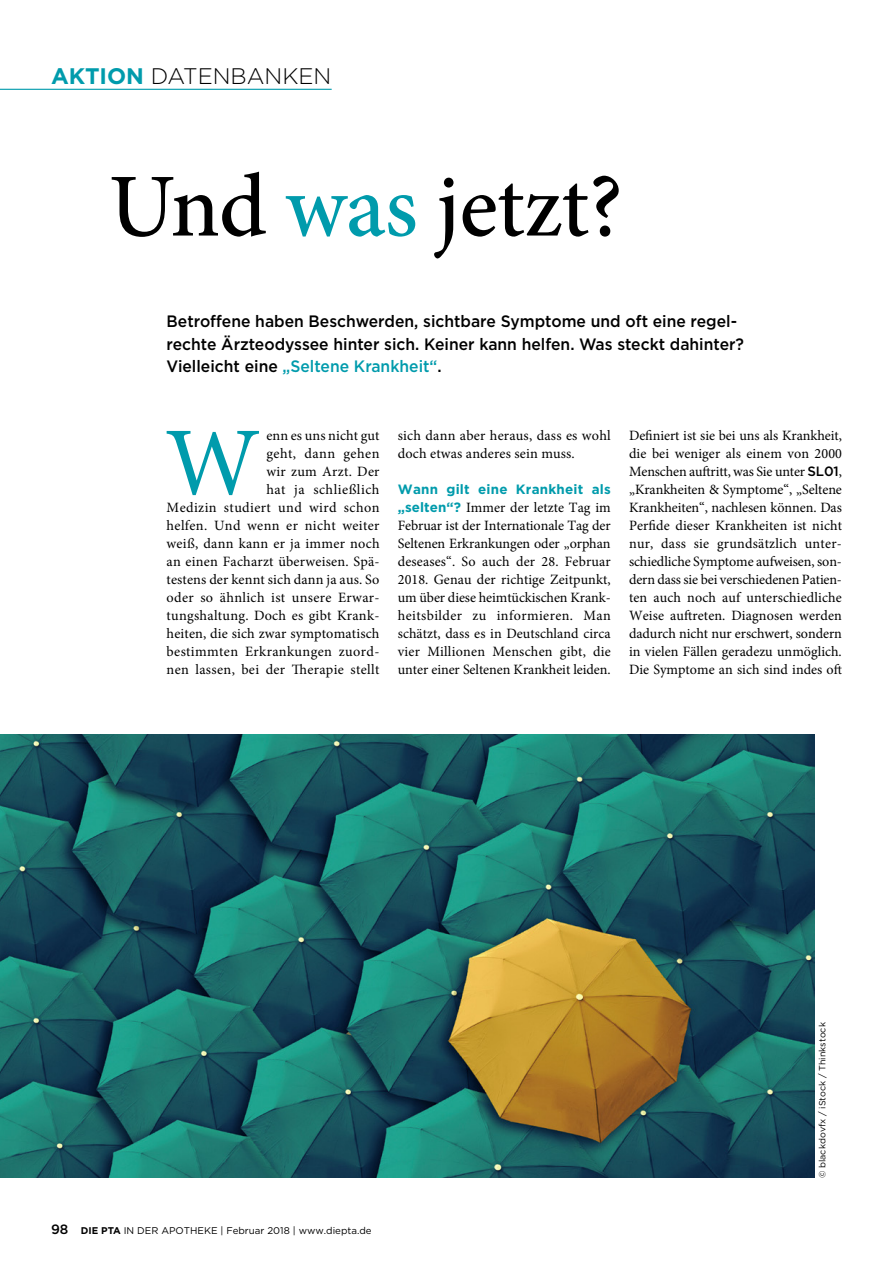
<style>
.page{position:relative;width:893px;height:1263px;background:#fff}
.page>*{position:absolute;margin:0;border:0;box-sizing:border-box;transform-origin:0 0}
.Praxis_Grundtext_Ini{font:97.2px "Minion Pro";color:#009bac}
.Praxis_Titel{font:500 90px "Minion Pro";letter-spacing:-.01em;color:#000}
.t1{font:300 22.5px "Gotham";color:#000}
.Praxis_Vorspann{font:500 16.5px/22.5px "Gotham";color:#000;scale:.95 1}
.Praxis_Grundtext{font:14.25px/18px "Minion Pro";color:#000;text-align:justify}
.Praxis_Grundtext_Ini-2{font:14.25px/18px "Minion Pro";letter-spacing:.02em;color:#000;text-align:right}
.Praxis_Grundtext-2{font:700 13.5px "Gotham";letter-spacing:.02em;color:#009bac}
.t2{font:500 13.5px "Gotham";color:#000}
.t3{font:9.75px "Gotham";color:#000}
.Praxis_Bildquelle{font:9px "Gotham";color:#000}
.s1{font-weight:700;color:#009bac}
.s2{color:#009bac}
.s3{font-family:"Gotham";font-weight:700;font-size:13.5px;color:#009bac}
.s4{font-family:"Gotham";font-weight:500;font-size:13.5px}
.s5{font-weight:700}
</style>
<div class="page">
<img style="left:0;top:734px;width:815px;height:444px">
<hr style="left:0;top:89px;width:332px;height:1px;background:#009bac">
<p class="t1" style="left:51px;top:62px;width:282px"><span class="s1">AKTION</span> DATENBANKEN</p>
<p class="Praxis_Titel" style="left:109px;top:146px;width:515px">Und <span class="s2">was</span> jetzt?</p>
<p class="Praxis_Vorspann" style="left:167px;top:310px;width:609px">Betroffene haben Beschwerden, sichtbare Symptome und oft eine regel&shy;rechte Ärzteodyssee hinter sich. Keiner kann helfen. Was steckt dahinter?<br>Vielleicht eine <span class="s2">„Seltene Krankheit“</span>.</p>
<p class="Praxis_Grundtext_Ini-2" style="left:167px;top:427px;width:215px">enn es uns nicht gut<br>geht, dann gehen<br>wir zum Arzt. Der<br>hat ja schließlich<br>Medizin studiert und wird schon helfen. Und wenn er nicht weiter weiß, dann kann er ja immer noch an einen Facharzt überweisen. Spä&shy;testens der kennt sich dann ja aus. So oder so ähnlich ist unsere Erwar&shy;tungshaltung. Doch es gibt Krank&shy;heiten, die sich zwar symptomatisch bestimmten Erkrankungen zuord&shy;nen lassen, bei der Therapie stellt</p>
<p class="Praxis_Grundtext_Ini-2" style="left:398px;top:427px;width:214px;text-align:left">sich dann aber heraus, dass es wohl doch etwas anderes sein muss.</p>
<p class="Praxis_Grundtext_Ini" style="left:165px;top:398px;width:97px">W</p>
<p class="Praxis_Grundtext-2" style="left:398px;top:480px;width:214px">Wann gilt eine Krankheit als</p>
<p class="Praxis_Grundtext" style="left:398px;top:499px;width:215px"><span class="s3">„selten“?</span> Immer der letzte Tag im Februar ist der Internationale Tag der Seltenen Erkrankungen oder „orphan deseases“. So auch der 28. Februar 2018. Genau der richtige Zeitpunkt, um über diese heimtückischen Krank&shy;heitsbilder zu informieren. Man schätzt, dass es in Deutschland circa vier Millionen Menschen gibt, die unter einer Seltenen Krankheit leiden.</p>
<p class="Praxis_Grundtext" style="left:629px;top:427px;width:215px">Definiert ist sie bei uns als Krankheit, die bei weniger als einem von 2000<br>Menschen auftritt, was Sie unter <span class="s4">SL01</span>, „Krankheiten &amp; Symptome“, „Seltene Krankheiten“, nachlesen können. Das Perfide dieser Krankheiten ist nicht nur, dass sie grundsätzlich unter&shy;schiedliche Symptome aufweisen, son&shy;dern dass sie bei verschiedenen Patien&shy;ten auch noch auf unterschiedliche Weise auftreten. Diagnosen werden dadurch nicht nur erschwert, sondern in vielen Fällen geradezu unmöglich.<br>Die Symptome an sich sind indes oft</p>
<p class="t2" style="left:51px;top:1220px;width:19px">98</p>
<p class="t3" style="left:81px;top:1224px;width:292px"><span class="s5">DIE PTA</span> IN DER APOTHEKE | Februar 2018 | www.diepta.de</p>
<p class="Praxis_Bildquelle" style="left:817px;top:1178px;width:157px;rotate:-90deg">© blackdovfx / iStock / Thinkstock</p>
</div>
